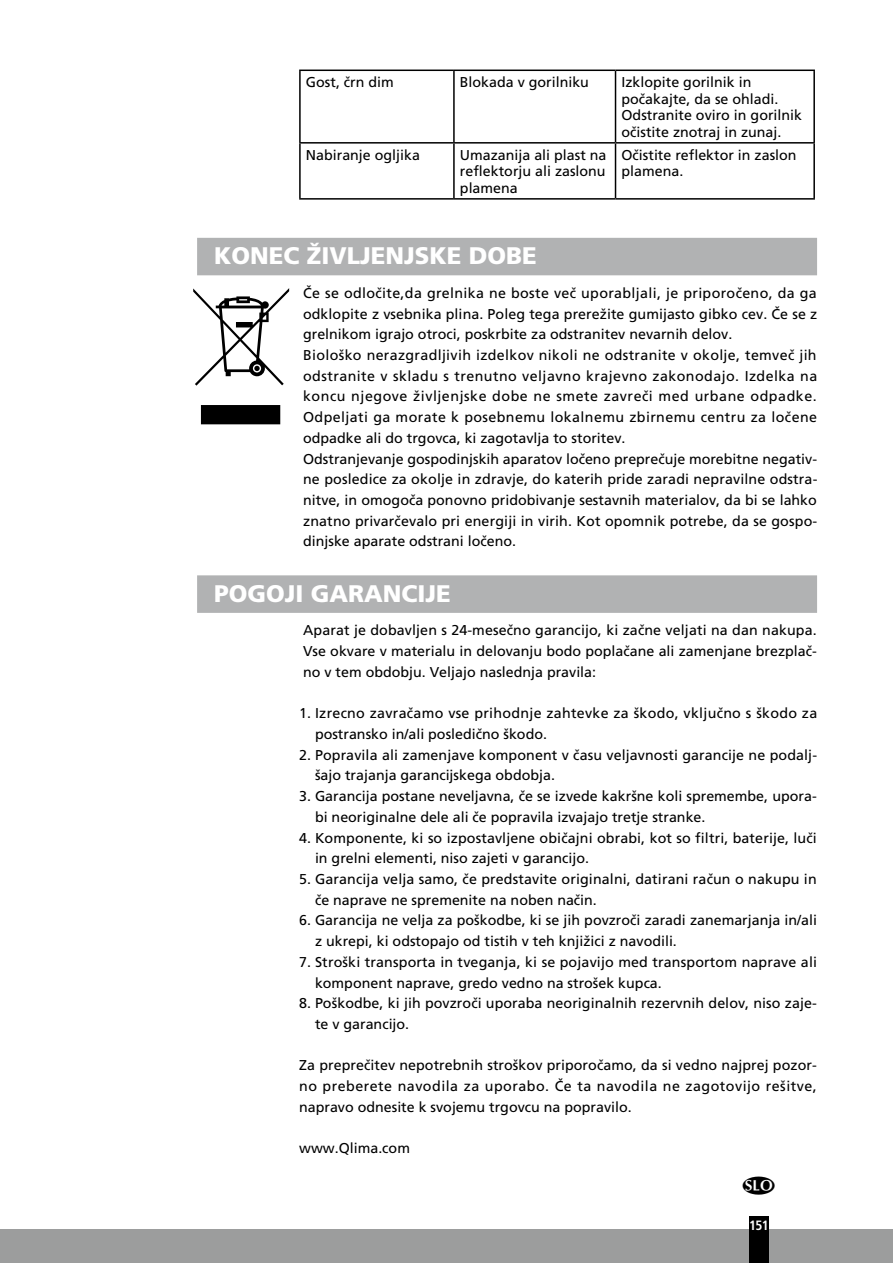
<style>
.page{position:relative;width:893px;height:1263px;background:#fff}
.page>*{position:absolute;margin:0;border:0;box-sizing:border-box;transform-origin:0 0}
.t1{font:900 24px "Frutiger CE";color:#fff}
.t2{font:14.25px/20.7px "Frutiger CE";color:#000}
.t3{font:14.25px/20.7px "Frutiger CE";letter-spacing:.02em;color:#000}
.t4{font:700 condensed 13.5px "Frutiger LT Std";color:#fff}
</style>
<div class="page">
<div style="left:0;top:1229px;width:893px;height:34px;background:#9c9d9d"></div>
<div style="left:749px;top:1216px;width:20px;height:47px;background:#000"></div>
<div style="left:197px;top:238px;width:620px;height:37px;background:#b1b2b3"></div>
<div style="left:197px;top:575px;width:620px;height:38px;background:#b1b2b3"></div>
<hr style="left:299px;top:70px;width:155px;height:1px;background:#000">
<hr style="left:299px;top:71px;width:2px;height:71px;background:#000">
<hr style="left:454px;top:70px;width:161px;height:1px;background:#000">
<hr style="left:453px;top:71px;width:2px;height:71px;background:#000">
<hr style="left:615px;top:70px;width:200px;height:1px;background:#000">
<hr style="left:615px;top:71px;width:1px;height:71px;background:#000">
<hr style="left:813px;top:71px;width:2px;height:71px;background:#000">
<hr style="left:299px;top:142px;width:155px;height:2px;background:#000">
<hr style="left:299px;top:144px;width:2px;height:54px;background:#000">
<hr style="left:454px;top:142px;width:161px;height:2px;background:#000">
<hr style="left:453px;top:144px;width:2px;height:54px;background:#000">
<hr style="left:615px;top:142px;width:200px;height:2px;background:#000">
<hr style="left:615px;top:144px;width:1px;height:54px;background:#000">
<hr style="left:813px;top:144px;width:2px;height:54px;background:#000">
<hr style="left:299px;top:198px;width:155px;height:2px;background:#000">
<hr style="left:454px;top:198px;width:161px;height:2px;background:#000">
<hr style="left:615px;top:198px;width:200px;height:2px;background:#000">
<svg style="left:193px;top:288px;width:96px;height:136px"></svg>
<p class="t2" style="left:306px;top:72px;width:89px">Gost, črn dim</p>
<p class="t2" style="left:460px;top:72px;width:131px">Blokada v gorilniku</p>
<p class="t2" style="left:621px;top:74px;width:182px;line-height:16.5px">Izklopite gorilnik in počakajte, da se ohladi.<br>Odstranite oviro in gorilnik očistite znotraj in zunaj.</p>
<p class="t2" style="left:306px;top:144px;width:116px">Nabiranje ogljika</p>
<p class="t2" style="left:460px;top:147px;width:148px;line-height:16.5px;text-align:justify">Umazanija ali plast na reflektorju ali zaslonu plamena</p>
<p class="t2" style="left:621px;top:147px;width:177px;line-height:16.5px">Očistite reflektor in zaslon plamena.</p>
<h1 class="t1" style="left:214px;top:241px;width:324px">KONEC ŽIVLJENJSKE DOBE</h1>
<p class="t2" style="left:303px;top:283px;width:516px">Če se odločite,da grelnika ne boste več uporabljali, je priporočeno, da ga odklopite z vsebnika plina. Poleg tega prerežite gumijasto gibko cev. Če se z grelnikom igrajo otroci, poskrbite za odstranitev nevarnih delov.<br>Biološko nerazgradljivih izdelkov nikoli ne odstranite v okolje, temveč jih odstranite v skladu s trenutno veljavno krajevno zakonodajo. Izdelka na koncu njegove življenjske dobe ne smete zavreči med urbane odpadke.<br>Odpeljati ga morate k posebnemu lokalnemu zbirnemu centru za ločene odpadke ali do trgovca, ki zagotavlja to storitev.<br>Odstranjevanje gospodinjskih aparatov ločeno preprečuje morebitne negativ&shy;ne posledice za okolje in zdravje, do katerih pride zaradi nepravilne odstra&shy;nitve, in omogoča ponovno pridobivanje sestavnih materialov, da bi se lahko znatno privarčevalo pri energiji in virih. Kot opomnik potrebe, da se gospo&shy;dinjske aparate odstrani ločeno.</p>
<h1 class="t1" style="left:214px;top:579px;width:238px">POGOJI GARANCIJE</h1>
<p class="t2" style="left:303px;top:620px;width:515px;text-align:justify">Aparat je dobavljen s 24-mesečno garancijo, ki začne veljati na dan nakupa.<br>Vse okvare v materialu in delovanju bodo poplačane ali zamenjane brezplač&shy;no v tem obdobju. Veljajo naslednja pravila:</p>
<p class="t3" style="left:315px;top:703px;width:504px;text-indent:-16px">1. Izrecno zavračamo vse prihodnje zahtevke za škodo, vključno s škodo za postransko in/ali posledično škodo.</p>
<p class="t2" style="left:315px;top:744px;width:504px;text-indent:-16px">2. Popravila ali zamenjave komponent v času veljavnosti garancije ne podalj&shy;šajo trajanja garancijskega obdobja.</p>
<p class="t2" style="left:315px;top:786px;width:503px;text-indent:-16px">3. Garancija postane neveljavna, če se izvede kakršne koli spremembe, upora&shy;bi neoriginalne dele ali če popravila izvajajo tretje stranke.</p>
<p class="t2" style="left:315px;top:827px;width:503px;text-indent:-16px">4. Komponente, ki so izpostavljene običajni obrabi, kot so filtri, baterije, luči in grelni elementi, niso zajeti v garancijo.</p>
<p class="t2" style="left:315px;top:868px;width:503px;text-indent:-16px">5. Garancija velja samo, če predstavite originalni, datirani račun o nakupu in če naprave ne spremenite na noben način.</p>
<p class="t2" style="left:315px;top:910px;width:503px;text-indent:-16px">6. Garancija ne velja za poškodbe, ki se jih povzroči zaradi zanemarjanja in/ali z ukrepi, ki odstopajo od tistih v teh knjižici z navodili.</p>
<p class="t2" style="left:315px;top:951px;width:504px;text-indent:-16px">7. Stroški transporta in tveganja, ki se pojavijo med transportom naprave ali komponent naprave, gredo vedno na strošek kupca.</p>
<p class="t2" style="left:315px;top:993px;width:503px;text-indent:-16px">8. Poškodbe, ki jih povzroči uporaba neoriginalnih rezervnih delov, niso zaje&shy;te v garancijo.</p>
<p class="t2" style="left:299px;top:1055px;width:519px;text-align:justify">Za preprečitev nepotrebnih stroškov priporočamo, da si vedno najprej pozor&shy;no preberete navodila za uporabo. Če ta navodila ne zagotovijo rešitve, napravo odnesite k svojemu trgovcu na popravilo.</p>
<p class="t2" style="left:299px;top:1138px;width:112px">www.Qlima.com</p>
<p class="t4" style="left:749px;top:1217px;width:21px">151</p>
</div>
